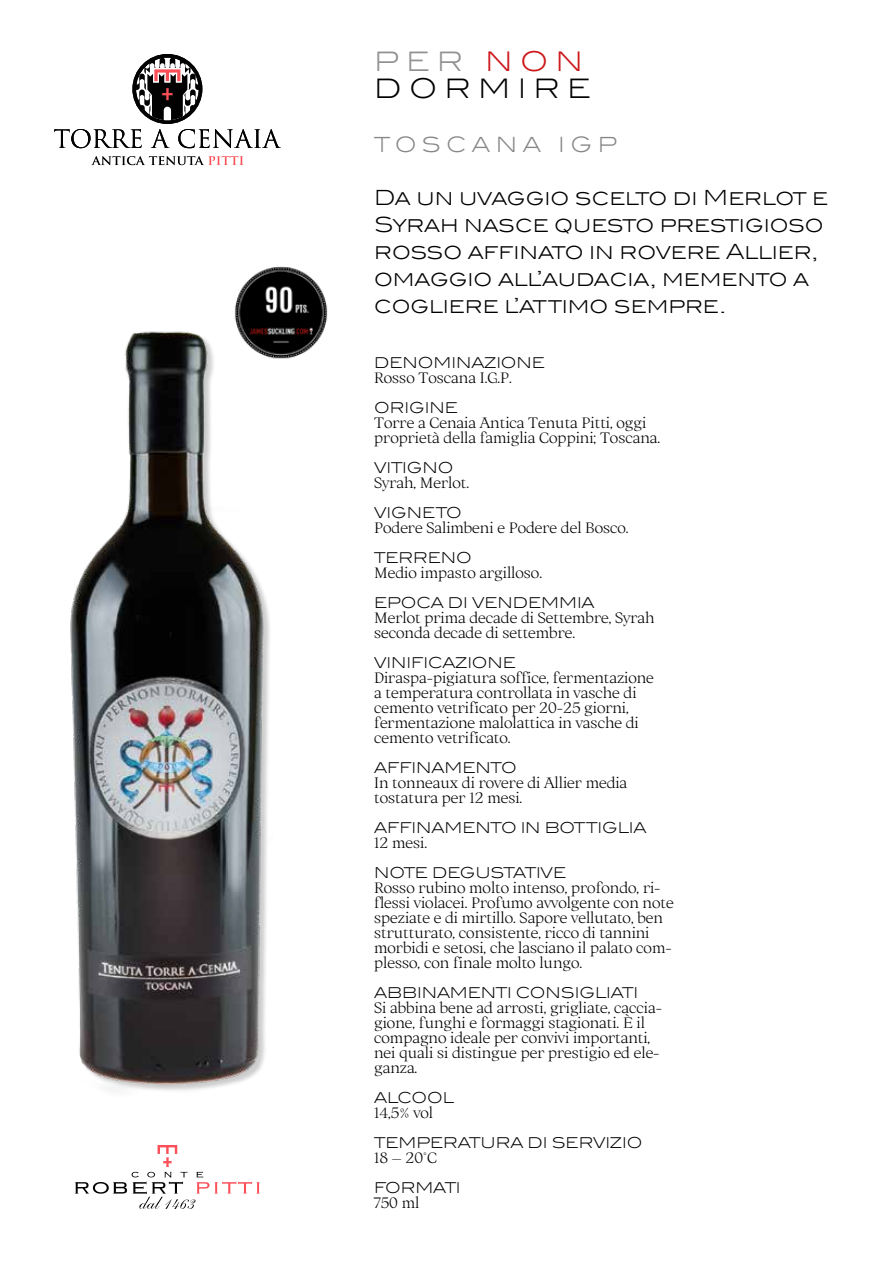
<style>
.page{position:relative;width:893px;height:1263px;background:#fff}
.page>*{position:absolute;margin:0;border:0;box-sizing:border-box;transform-origin:0 0}
.t1{font:300 27px/27px "Blair ITC";letter-spacing:.27em;color:#000}
.t2{font:300 21px/27px "Blair ITC";color:#000}
.t3{font:300 21px "Blair ITC";letter-spacing:.255em;color:#878787}
.t4{font:300 15px/15px "Ortica";color:#000}
.t5{font:300 15px "Blair ITC";color:#000}
.t6{font:300 15px "Blair ITC";letter-spacing:-.02em;color:#000}
.s1{color:#919191}
.s2{color:#cd171a}
</style>
<div class="page">
<svg style="left:54px;top:54px;width:227px;height:94px"></svg>
<svg style="left:91px;top:156px;width:153px;height:9px"></svg>
<svg style="left:75px;top:1145px;width:185px;height:64px"></svg>
<img style="left:234px;top:266px;width:94px;height:93px">
<img style="left:70px;top:321px;width:207px;height:771px">
<h1 class="t1" style="left:374px;top:48px;width:218px"><span class="s1">PER</span> <span class="s2">NON<br></span>DORMIRE</h1>
<h2 class="t3" style="left:374px;top:132px;width:244px">TOSCANA IGP</h2>
<h2 class="t2" style="left:374px;top:184px;width:455px">Da un uvaggio scelto di Merlot e<br>Syrah nasce questo prestigioso rosso affinato in rovere Allier, omaggio all’audacia, memento a cogliere l’attimo sempre.</h2>
<p class="t5" style="left:374px;top:354px;width:172px">DENOMINAZIONE</p>
<p class="t4" style="left:374px;top:370px;width:139px">Rosso Toscana I.G.P.</p>
<p class="t5" style="left:374px;top:399px;width:85px">ORIGINE</p>
<p class="t4" style="left:374px;top:415px;width:288px">Torre a Cenaia Antica Tenuta Pitti, oggi proprietà della famiglia Coppini; Toscana.</p>
<p class="t5" style="left:374px;top:459px;width:81px">VITIGNO</p>
<p class="t4" style="left:374px;top:475px;width:96px">Syrah, Merlot.</p>
<p class="t5" style="left:374px;top:504px;width:89px">VIGNETO</p>
<p class="t4" style="left:374px;top:520px;width:256px">Podere Salimbeni e Podere del Bosco.</p>
<p class="t5" style="left:374px;top:549px;width:99px">TERRENO</p>
<p class="t4" style="left:374px;top:565px;width:169px">Medio impasto argilloso.</p>
<p class="t5" style="left:374px;top:594px;width:222px">EPOCA DI VENDEMMIA</p>
<p class="t4" style="left:374px;top:610px;width:282px">Merlot prima decade di Settembre, Syrah seconda decade di settembre.</p>
<p class="t5" style="left:374px;top:654px;width:143px">VINIFICAZIONE</p>
<p class="t4" style="left:374px;top:670px;width:281px">Diraspa-pigiatura soffice, fermentazione a temperatura controllata in vasche di cemento vetrificato per 20-25 giorni, fermentazione malolattica in vasche di cemento vetrificato.</p>
<p class="t5" style="left:374px;top:759px;width:144px">AFFINAMENTO</p>
<p class="t4" style="left:374px;top:775px;width:255px">In tonneaux di rovere di Allier media tostatura per 12 mesi.</p>
<p class="t5" style="left:374px;top:819px;width:274px">AFFINAMENTO IN BOTTIGLIA</p>
<p class="t4" style="left:374px;top:835px;width:54px">12 mesi.</p>
<p class="t6" style="left:374px;top:864px;width:193px">NOTE DEGUSTATIVE</p>
<p class="t4" style="left:374px;top:880px;width:301px">Rosso rubino molto intenso, profondo, ri&shy;flessi violacei. Profumo avvolgente con note speziate e di mirtillo. Sapore vellutato, ben strutturato, consistente, ricco di tannini morbidi e setosi, che lasciano il palato com&shy;plesso, con finale molto lungo.</p>
<p class="t5" style="left:374px;top:984px;width:265px">ABBINAMENTI CONSIGLIATI</p>
<p class="t4" style="left:374px;top:1000px;width:289px">Si abbina bene ad arrosti, grigliate, caccia&shy;gione, funghi e formaggi stagionati. È il compagno ideale per convivi importanti, nei quali si distingue per prestigio ed ele&shy;ganza.</p>
<p class="t5" style="left:374px;top:1089px;width:81px">ALCOOL</p>
<p class="t4" style="left:374px;top:1105px;width:60px">14,5% vol</p>
<p class="t5" style="left:374px;top:1134px;width:270px">TEMPERATURA DI SERVIZIO</p>
<p class="t4" style="left:374px;top:1150px;width:64px">18 – 20°C</p>
<p class="t5" style="left:374px;top:1179px;width:88px">FORMATI</p>
<p class="t4" style="left:374px;top:1195px;width:47px">750 ml</p>
</div>
